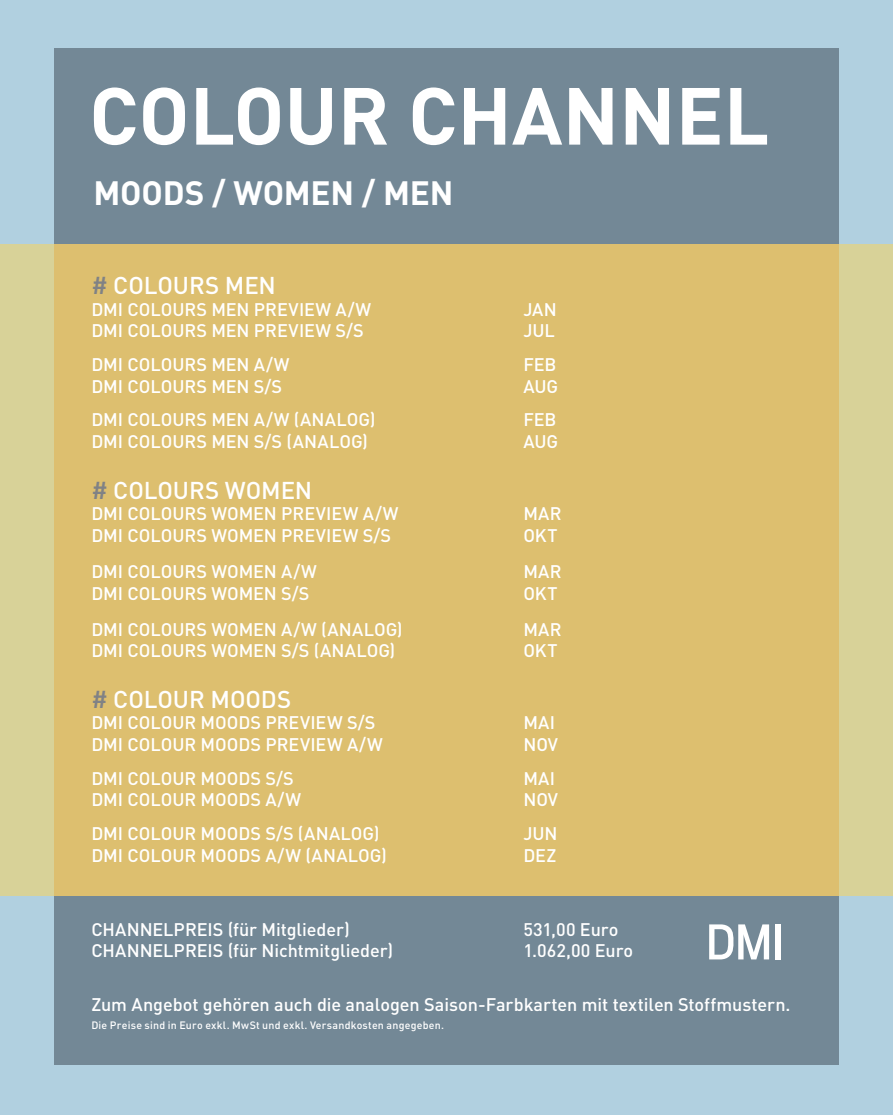
<style>
.page{position:relative;width:893px;height:1115px;background:#fff}
.page>*{position:absolute;margin:0;border:0;box-sizing:border-box;transform-origin:0 0}
.t1{font:700 79.5px "DIN";color:#fff}
.t2{font:700 33.3px "DIN";letter-spacing:-.005em;color:#fff}
.t3{font:500 24px "DIN";letter-spacing:-.005em;color:#fff}
.t4{font:500 18px "DIN";letter-spacing:-.005em;color:#fff}
.t5{font:500 10.65px "DIN";letter-spacing:.02em;color:#fff}
.s1{color:#808285}
</style>
<div class="page">
<div style="left:1px;top:0;width:892px;height:1114px;background:#b1d0e0"></div>
<div style="left:54px;top:48px;width:785px;height:1016px;background:#738896"></div>
<div style="left:0;top:244px;width:893px;height:651px;background:#d8d298"></div>
<div style="left:54px;top:244px;width:785px;height:651px;background:#ddbf6f"></div>
<div style="left:775px;top:924px;width:6px;height:35px;background:#fff"></div>
<svg style="left:709px;top:924px;width:60px;height:35px"></svg>
<p class="t1" style="left:89px;top:64px;width:682px">COLOUR CHANNEL</p>
<p class="t2" style="left:93px;top:171px;width:361px">MOODS / WOMEN / MEN</p>
<p class="t3" style="left:91px;top:270px;width:186px"><span class="s1">#</span> COLOURS MEN</p>
<p class="t4" style="left:91px;top:297px;width:281px">DMI COLOURS MEN PREVIEW A/W</p>
<p class="t4" style="left:523px;top:297px;width:35px">JAN</p>
<p class="t4" style="left:91px;top:319px;width:274px">DMI COLOURS MEN PREVIEW S/S</p>
<p class="t4" style="left:523px;top:319px;width:33px">JUL</p>
<p class="t4" style="left:91px;top:353px;width:200px">DMI COLOURS MEN A/W</p>
<p class="t4" style="left:523px;top:353px;width:35px">FEB</p>
<p class="t4" style="left:91px;top:374px;width:192px">DMI COLOURS MEN S/S</p>
<p class="t4" style="left:523px;top:374px;width:36px">AUG</p>
<p class="t4" style="left:91px;top:408px;width:286px">DMI COLOURS MEN A/W (ANALOG)</p>
<p class="t4" style="left:523px;top:408px;width:35px">FEB</p>
<p class="t4" style="left:91px;top:430px;width:278px">DMI COLOURS MEN S/S (ANALOG)</p>
<p class="t4" style="left:523px;top:430px;width:36px">AUG</p>
<p class="t3" style="left:91px;top:474px;width:222px"><span class="s1">#</span> COLOURS WOMEN</p>
<p class="t4" style="left:91px;top:502px;width:309px">DMI COLOURS WOMEN PREVIEW A/W</p>
<p class="t4" style="left:523px;top:502px;width:40px">MAR</p>
<p class="t4" style="left:91px;top:523px;width:301px">DMI COLOURS WOMEN PREVIEW S/S</p>
<p class="t4" style="left:523px;top:523px;width:36px">OKT</p>
<p class="t4" style="left:91px;top:559px;width:227px">DMI COLOURS WOMEN A/W</p>
<p class="t4" style="left:523px;top:559px;width:40px">MAR</p>
<p class="t4" style="left:91px;top:581px;width:220px">DMI COLOURS WOMEN S/S</p>
<p class="t4" style="left:523px;top:581px;width:36px">OKT</p>
<p class="t4" style="left:91px;top:617px;width:313px">DMI COLOURS WOMEN A/W (ANALOG)</p>
<p class="t4" style="left:523px;top:617px;width:40px">MAR</p>
<p class="t4" style="left:91px;top:639px;width:305px">DMI COLOURS WOMEN S/S (ANALOG)</p>
<p class="t4" style="left:523px;top:639px;width:36px">OKT</p>
<p class="t3" style="left:91px;top:683px;width:201px"><span class="s1">#</span> COLOUR MOODS</p>
<p class="t4" style="left:91px;top:711px;width:285px">DMI COLOUR MOODS PREVIEW S/S</p>
<p class="t4" style="left:523px;top:711px;width:33px">MAI</p>
<p class="t4" style="left:91px;top:732px;width:293px">DMI COLOUR MOODS PREVIEW A/W</p>
<p class="t4" style="left:523px;top:732px;width:36px">NOV</p>
<p class="t4" style="left:91px;top:766px;width:204px">DMI COLOUR MOODS S/S</p>
<p class="t4" style="left:523px;top:766px;width:33px">MAI</p>
<p class="t4" style="left:91px;top:788px;width:211px">DMI COLOUR MOODS A/W</p>
<p class="t4" style="left:523px;top:788px;width:36px">NOV</p>
<p class="t4" style="left:91px;top:821px;width:290px">DMI COLOUR MOODS S/S (ANALOG)</p>
<p class="t4" style="left:523px;top:821px;width:36px">JUN</p>
<p class="t4" style="left:91px;top:843px;width:297px">DMI COLOUR MOODS A/W (ANALOG)</p>
<p class="t4" style="left:523px;top:843px;width:34px">DEZ</p>
<p class="t4" style="left:91px;top:917px;width:260px">CHANNELPREIS (für Mitglieder)</p>
<p class="t4" style="left:523px;top:917px;width:97px">531,00 Euro</p>
<p class="t4" style="left:91px;top:938px;width:303px">CHANNELPREIS (für Nichtmitglieder)</p>
<p class="t4" style="left:523px;top:938px;width:111px">1.062,00 Euro</p>
<p class="t4" style="left:91px;top:992px;width:701px">Zum Angebot gehören auch die analogen Saison-Farbkarten mit textilen Stoffmustern.</p>
<p class="t5" style="left:91px;top:1018px;width:354px">Die Preise sind in Euro exkl. MwSt und exkl. Versandkosten angegeben.</p>
</div>
